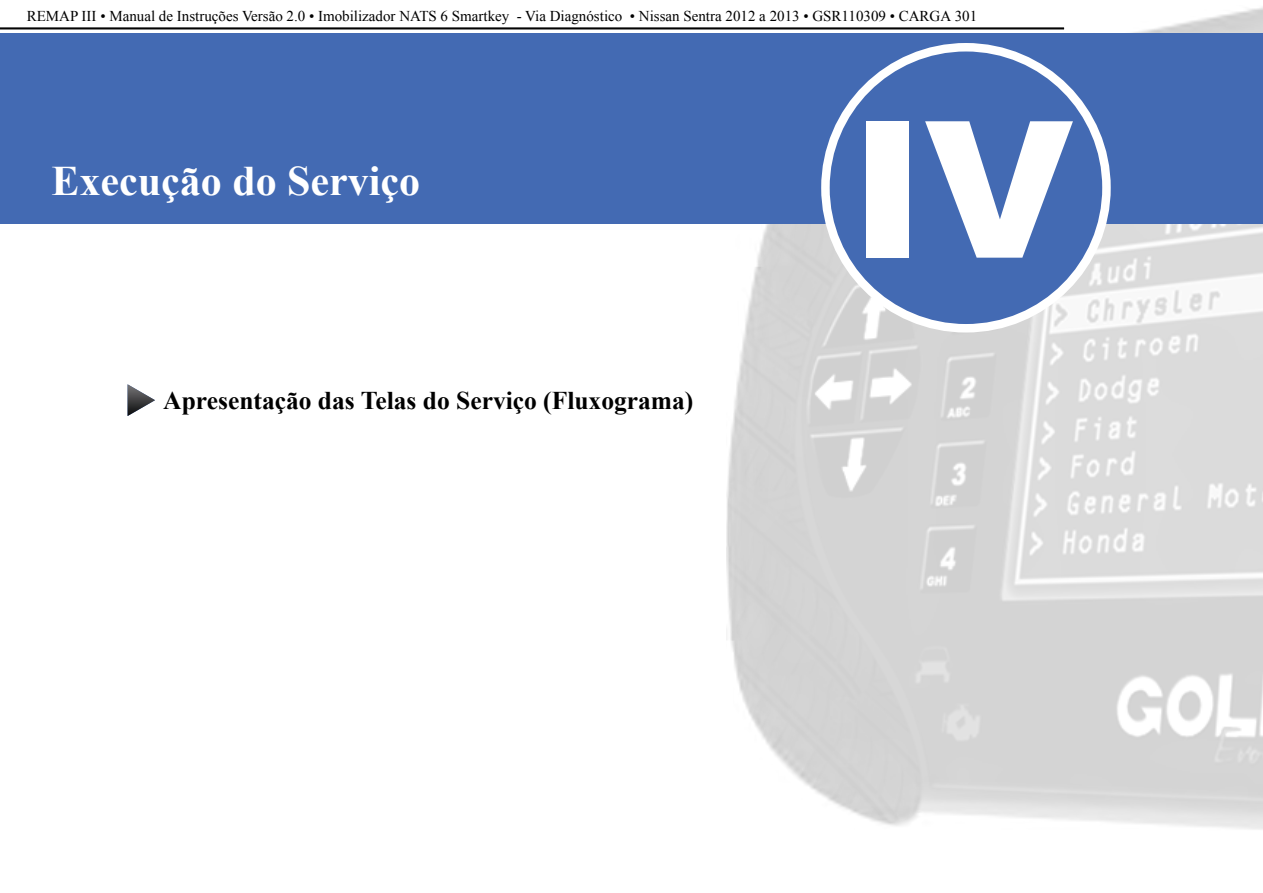
<style>
.page{position:relative;width:1263px;height:893px;background:#fff}
.page>*{position:absolute;margin:0;border:0;box-sizing:border-box;transform-origin:0 0}
.t1{font:900 190.5px "Arial";color:#fff}
.t2{font:700 42px "Times New Roman";color:#fff}
.t3{font:700 25.5px "Times New Roman";color:#000}
.t4{font:15px "Times New Roman";color:#000}
</style>
<div class="page">
<hr style="left:0;top:28px;width:1064px;height:1px;background:#000">
<hr style="left:0;top:29px;width:1064px;height:1px;background:#000">
<img style="left:727px;top:7px;width:536px;height:823px">
<div style="left:0;top:34px;width:1263px;height:190px;background:#436ab3"></div>
<div style="left:825px;top:47px;width:281px;height:281px;background:#436ab3;border-radius:50%"></div>
<div style="left:821px;top:43px;width:290px;height:290px;border:9px solid #fff;border-radius:50%"></div>
<svg style="left:128px;top:384px;width:27px;height:32px"></svg>
<p class="t4" style="left:27px;top:6px;width:952px">REMAP III • Manual de Instruções Versão 2.0 • Imobilizador NATS 6 Smartkey - Via Diagnóstico • Nissan Sentra 2012 a 2013 • GSR110309 • CARGA 301</p>
<h2 class="t2" style="left:52px;top:152px;width:370px">Execução do Serviço</h2>
<h3 class="t3" style="left:163px;top:383px;width:532px">Apresentação das Telas do Serviço (Fluxograma)</h3>
<h1 class="t1" style="left:850px;top:51px;width:224px">IV</h1>
</div>
